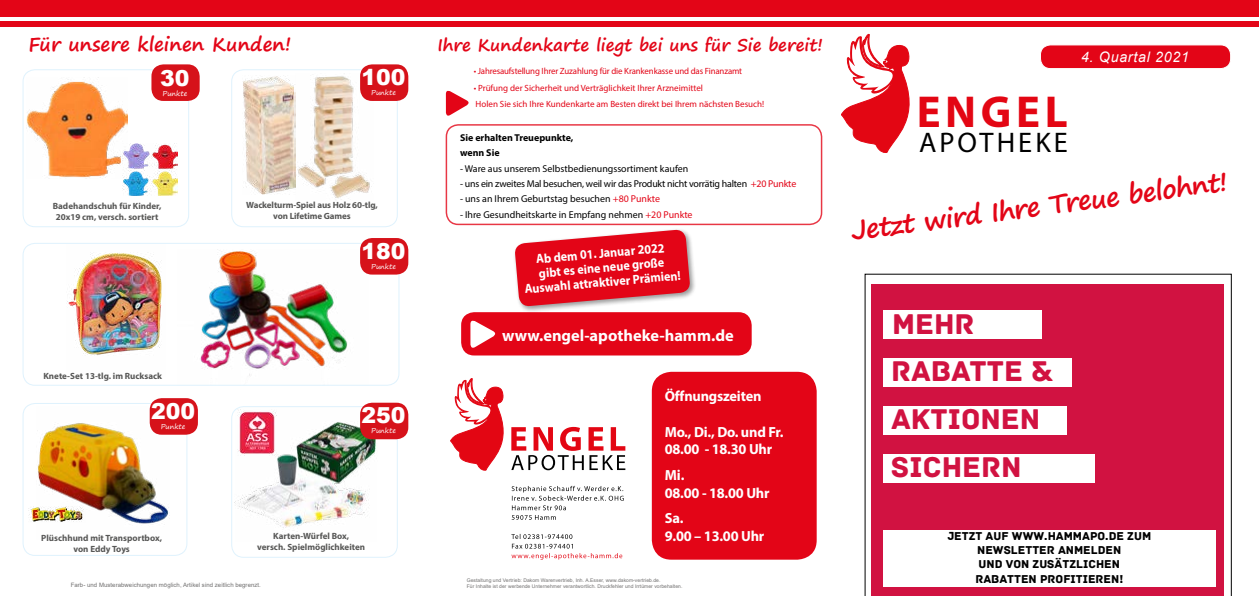
<style>
.page{position:relative;width:1259px;height:596px;background:#fff}
.page>*{position:absolute;margin:0;border:0;box-sizing:border-box;transform-origin:0 0}
.t1{font:700 44.9px "Myriad Pro";letter-spacing:.105em;color:#e30613}
.t2{font:30px/47.6px "Archive";color:#d11241}
.t3{font:28.4px "Myriad Pro";letter-spacing:.11em;color:#000}
.t4{font:700 26.1px "Segoe Print";color:#e30517}
.t5{font:900 22px "Arial";color:#fff}
.t6{font:700 19px "Segoe Print";color:#e30517}
.t7{font:700 17px "Segoe Print";color:#e30517}
.t8{font:700 16.4px "Myriad Pro";color:#fff}
.t9{font:700 14.7px/17.6px "Myriad Pro";letter-spacing:-.015em;color:#fff}
.t10{font:italic 14.5px "Arial";letter-spacing:.05em;color:#fff}
.t11{font:700 13.1px/14.5px "Myriad Pro";color:#fff;text-align:center;scale:.93 1}
.t12{font:12px/14.4px "Archive";color:#000;text-align:center}
.t13{font:9.9px "Myriad Pro";color:#000}
.t14{font:9.9px "Myriad Pro";letter-spacing:-.02em;color:#000}
.t15{font:700 9.9px/15.3px "Myriad Pro";color:#000}
.t16{font:700 9px/10.8px "Myriad Pro";color:#575756;text-align:center}
.t17{font:9px/15.6px "Myriad Pro";color:#e30517}
.t18{font:7px "Segoe Print";color:#fff}
.t19{font:6px "Arial";letter-spacing:.01em;color:#706f6f}
.t20{font:5px/6px "Arial";letter-spacing:.01em;color:#706f6f}
.s1{color:#e30517}
</style>
<div class="page">
<div style="left:1040px;top:45px;width:190px;height:24px;background:#e30517;border-radius:10px"></div>
<div style="left:1040px;top:44px;width:191px;height:25px;border:1px solid #fff;border-radius:10px"></div>
<svg style="left:842px;top:34px;width:68px;height:119px"></svg>
<div style="left:652px;top:371px;width:164px;height:188px;background:#e30517;border-radius:20px"></div>
<svg style="left:446px;top:90px;width:23px;height:26px"></svg>
<div style="left:461px;top:312px;width:290px;height:43px;background:#e30517;border-radius:13px"></div>
<svg style="left:470px;top:320px;width:26px;height:28px"></svg>
<svg style="left:450px;top:378px;width:175px;height:92px"></svg>
<svg style="left:511px;top:485px;width:113px;height:74px"></svg>
<div style="left:513px;top:227px;width:184px;height:85px;background:#000;opacity:.4"></div>
<svg style="left:514px;top:229px;width:176px;height:78px;background:#e43745"></svg>
<div style="left:446px;top:124px;width:376px;height:101px;border:1px solid #e30517;border-radius:12px"></div>
<div style="left:0;top:0;width:1259px;height:16px;background:#e30517"></div>
<div style="left:0;top:21px;width:1259px;height:5px;background:#e30517"></div>
<svg style="left:864px;top:273px;width:367px;height:322px"></svg>
<div style="left:871px;top:284px;width:353px;height:311px;background:#d11241"></div>
<div style="left:883px;top:310px;width:158px;height:28px;background:#fff"></div>
<div style="left:883px;top:358px;width:189px;height:29px;background:#fff"></div>
<div style="left:883px;top:406px;width:184px;height:29px;background:#fff"></div>
<div style="left:883px;top:454px;width:212px;height:29px;background:#fff"></div>
<div style="left:883px;top:530px;width:332px;height:56px;background:#fff"></div>
<img style="left:26px;top:79px;width:101px;height:99px">
<div style="left:23px;top:69px;width:166px;height:158px;border:1px solid #dff2fd;border-radius:12px"></div>
<div style="left:151px;top:64px;width:49px;height:37px;background:#d6121a;border-radius:12px"></div>
<img style="left:123px;top:143px;width:55px;height:52px">
<img style="left:38px;top:406px;width:131px;height:118px">
<div style="left:23px;top:403px;width:164px;height:152px;border:1px solid #dff2fd;border-radius:12px"></div>
<div style="left:150px;top:398px;width:48px;height:36px;background:#d6121a;border-radius:12px"></div>
<img style="left:28px;top:506px;width:58px;height:16px">
<img style="left:234px;top:408px;width:144px;height:120px">
<div style="left:231px;top:406px;width:167px;height:151px;border:1px solid #dff2fd;border-radius:12px"></div>
<div style="left:360px;top:402px;width:48px;height:37px;background:#d6121a;border-radius:12px"></div>
<img style="left:238px;top:409px;width:39px;height:46px">
<img style="left:243px;top:76px;width:52px;height:118px">
<div style="left:231px;top:69px;width:167px;height:158px;border:1px solid #dff2fd;border-radius:12px"></div>
<div style="left:360px;top:64px;width:48px;height:37px;background:#d6121a;border-radius:12px"></div>
<img style="left:297px;top:74px;width:75px;height:124px">
<img style="left:200px;top:251px;width:168px;height:125px">
<div style="left:23px;top:243px;width:376px;height:142px;border:1px solid #dff2fd;border-radius:12px"></div>
<div style="left:360px;top:238px;width:48px;height:36px;background:#d6121a;border-radius:12px"></div>
<img style="left:67px;top:244px;width:99px;height:111px">
<h3 class="t6" style="left:28px;top:27px;width:264px">Für unsere kleinen Kunden!</h3>
<h3 class="t5" style="left:160px;top:62px;width:31px">30</h3>
<p class="t18" style="left:163px;top:87px;width:26px">Punkte</p>
<h3 class="t5" style="left:361px;top:61px;width:46px">100</h3>
<p class="t18" style="left:371px;top:86px;width:26px">Punkte</p>
<p class="t16" style="left:53px;top:200px;width:110px">Badehandschuh für Kinder,<br>20x19 cm, versch. sortiert</p>
<p class="t16" style="left:246px;top:199px;width:133px">Wackelturm-Spiel aus Holz 60-tlg, von Lifetime Games</p>
<h3 class="t5" style="left:361px;top:235px;width:46px">180</h3>
<p class="t18" style="left:371px;top:260px;width:26px">Punkte</p>
<p class="t16" style="left:43px;top:370px;width:120px">Knete-Set 13-tlg. im Rucksack</p>
<h3 class="t5" style="left:151px;top:395px;width:46px">200</h3>
<p class="t18" style="left:161px;top:420px;width:26px">Punkte</p>
<h3 class="t5" style="left:361px;top:399px;width:46px">250</h3>
<p class="t18" style="left:371px;top:424px;width:26px">Punkte</p>
<p class="t16" style="left:41px;top:532px;width:122px">Plüschhund mit Transportbox, von Eddy Toys</p>
<p class="t16" style="left:257px;top:530px;width:109px">Karten-Würfel Box,<br>versch. Spielmöglichkeiten</p>
<p class="t19" style="left:71px;top:580px;width:192px">Farb- und Musterabweichungen möglich, Artikel sind zeitlich begrenzt.</p>
<h3 class="t7" style="left:437px;top:29px;width:387px">Ihre Kundenkarte liegt bei uns für Sie bereit!</h3>
<p class="t17" style="left:474px;top:63px;width:270px">• Jahresaufstellung Ihrer Zuzahlung für die Krankenkasse und das Finanzamt</p>
<p class="t17" style="left:474px;top:80px;width:292px">• Prüfung der Sicherheit und Verträglichkeit Ihrer Arzneimittel<br>Holen Sie sich Ihre Kundenkarte am Besten direkt bei Ihrem nächsten Besuch!</p>
<p class="t15" style="left:460px;top:130px;width:115px">Sie erhalten Treuepunkte, wenn Sie</p>
<p class="t13" style="left:460px;top:162px;width:230px">- Ware aus unserem Selbstbedienungssortiment kaufen</p>
<p class="t14" style="left:460px;top:177px;width:338px">- uns ein zweites Mal besuchen, weil wir das Produkt nicht vorrätig halten <span class="s1">+20 Punkte</span></p>
<p class="t13" style="left:460px;top:193px;width:201px">- uns an Ihrem Geburtstag besuchen <span class="s1">+80 Punkte</span></p>
<p class="t13" style="left:460px;top:208px;width:234px">- Ihre Gesundheitskarte in Empfang nehmen <span class="s1">+20 Punkte</span></p>
<h3 class="t11" style="left:521px;top:252px;width:170px;rotate:-5deg">Ab dem 01. Januar 2022<br>gibt es eine neue große<br>Auswahl attraktiver Prämien!</h3>
<h3 class="t8" style="left:502px;top:324px;width:233px">www.engel-apotheke-hamm.de</h3>
<h3 class="t9" style="left:665px;top:387px;width:98px">Öffnungszeiten</h3>
<h3 class="t9" style="left:665px;top:422px;width:120px">Mo., Di., Do. und Fr.<br>08.00 - 18.30 Uhr</h3>
<h3 class="t9" style="left:665px;top:465px;width:106px">Mi.<br>08.00 - 18.00 Uhr</h3>
<h3 class="t9" style="left:665px;top:509px;width:101px">Sa.<br>9.00 – 13.00 Uhr</h3>
<p class="t20" style="left:467px;top:577px;width:217px">Gestaltung und Vertrieb: Dakom Warenvertrieb, Inh. A.Esser, www.dakom-vertrieb.de.<br>Für Inhalte ist der werbende Unternehmer verantwortlich. Druckfehler und Irrtümer vorbehalten.</p>
<h3 class="t10" style="left:1081px;top:48px;width:109px">4. Quartal 2021</h3>
<h1 class="t1" style="left:916px;top:83px;width:152px">ENGEL</h1>
<h3 class="t3" style="left:919px;top:125px;width:150px">APOTHEKE</h3>
<h3 class="t4" style="left:848px;top:205px;width:381px;rotate:-7deg">Jetzt wird Ihre Treue belohnt!</h3>
<h2 class="t2" style="left:891px;top:300px;width:163px">MEHR<br>RABATTE &amp;<br>AKTIONEN<br>SICHERN</h2>
<h3 class="t12" style="left:947px;top:528px;width:205px">JETZT AUF WWW.HAMMAPO.DE ZUM<br>NEWSLETTER ANMELDEN<br>UND VON ZUSÄTZLICHEN<br>RABATTEN PROFITIEREN!</h3>
</div>
